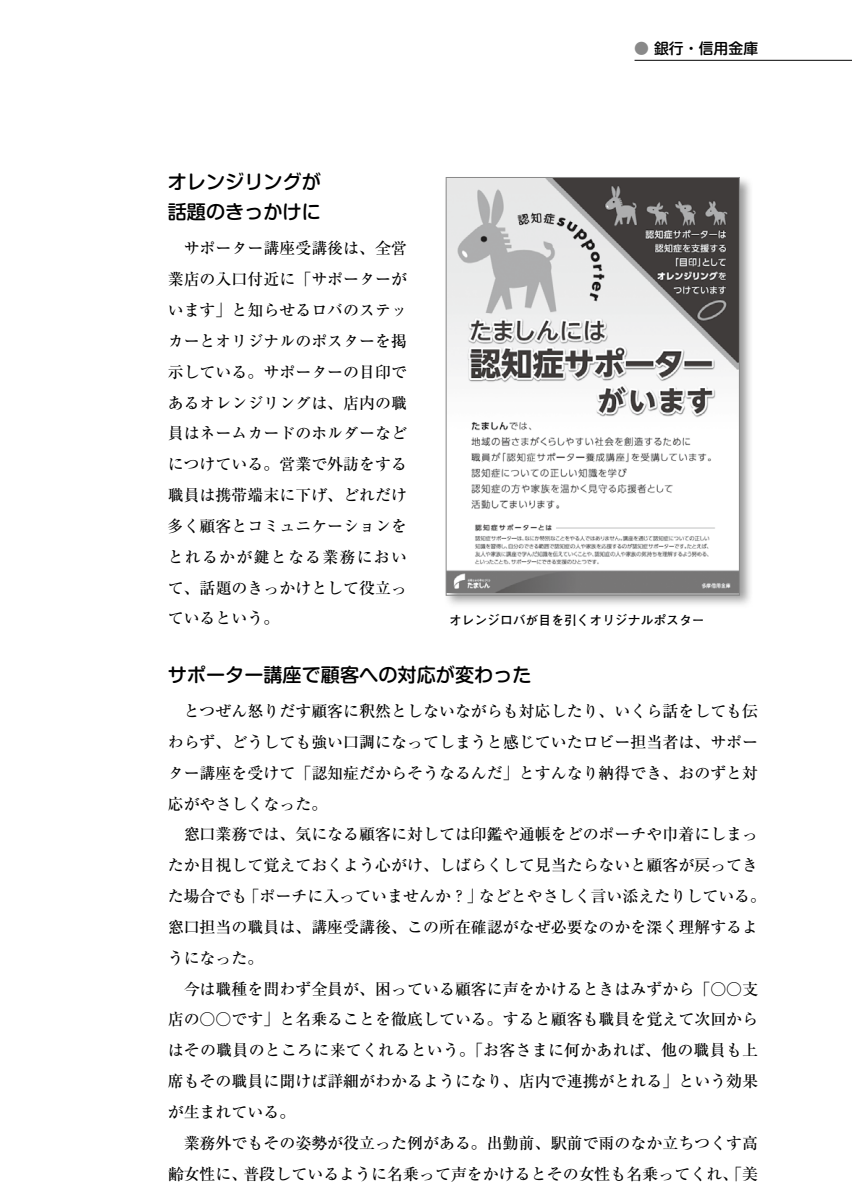
<style>
.page{position:relative;width:852px;height:1204px;background:#fff}
.page>*{position:absolute;margin:0;border:0;box-sizing:border-box;transform-origin:0 0}
.t1{font:500 19.2px/30.8px "Shin M Go";color:#000}
.t2{font:500 15.9px/30.8px "Ryumin";color:#000;text-align:justify}
.t3{font:500 14.85px "Shin M Go";color:#000}
.t4{font:700 12.75px "Futo Go B101";color:#000}
.s1{color:#898989}
</style>
<div class="page">
<hr style="left:634px;top:60px;width:217px;height:1px;background:#000">
<div style="left:443px;top:175px;width:310px;height:435px;background:#000;opacity:.4"></div>
<img style="left:447px;top:179px;width:290px;height:413px">
<div style="left:445px;top:177px;width:294px;height:418px;border:1px solid #898989"></div>
<p class="t3" style="left:633px;top:38px;width:126px"><span class="s1">●</span> 銀行・信用金庫</p>
<p class="t1" style="left:168px;top:164px;width:155px">オレンジリングが話題のきっかけに</p>
<p class="t2" style="left:168px;top:233px;width:241px">　サポーター講座受講後は、全営業店の入口付近に「サポーターがいます」と知らせるロバのステッカーとオリジナルのポスターを掲示している。サポーターの目印であるオレンジリングは、店内の職員はネームカードのホルダーなどにつけている。営業で外訪をする職員は携帯端末に下げ、どれだけ多く顧客とコミュニケーションをとれるかが鍵となる業務において、話題のきっかけとして役立っているという。</p>
<p class="t1" style="left:168px;top:658px;width:365px">サポーター講座で顧客への対応が変わった</p>
<p class="t2" style="left:168px;top:695px;width:599px;text-align:left">　とつぜん怒りだす顧客に釈然としないながらも対応したり、いくら話をしても伝わらず、どうしても強い口調になってしまうと感じていたロビー担当者は、サポーター講座を受けて「認知症だからそうなるんだ」とすんなり納得でき、おのずと対応がやさしくなった。<br>　窓口業務では、気になる顧客に対しては印鑑や通帳をどのポーチや巾着にしまったか目視して覚えておくよう心がけ、しばらくして見当たらないと顧客が戻ってきた場合でも「ポーチに入っていませんか？」などとやさしく言い添えたりしている。窓口担当の職員は、講座受講後、この所在確認がなぜ必要なのかを深く理解するようになった。<br>　今は職種を問わず全員が、困っている顧客に声をかけるときはみずから「○○支店の○○です」と名乗ることを徹底している。すると顧客も職員を覚えて次回からはその職員のところに来てくれるという。「お客さまに何かあれば、他の職員も上席もその職員に聞けば詳細がわかるようになり、店内で連携がとれる」という効果が生まれている。<br>　業務外でもその姿勢が役立った例がある。出勤前、駅前で雨のなか立ちつくす高齢女性に、普段しているように名乗って声をかけるとその女性も名乗ってくれ、「美</p>
<p class="t4" style="left:449px;top:612px;width:257px">オレンジロバが目を引くオリジナルポスター</p>
</div>
